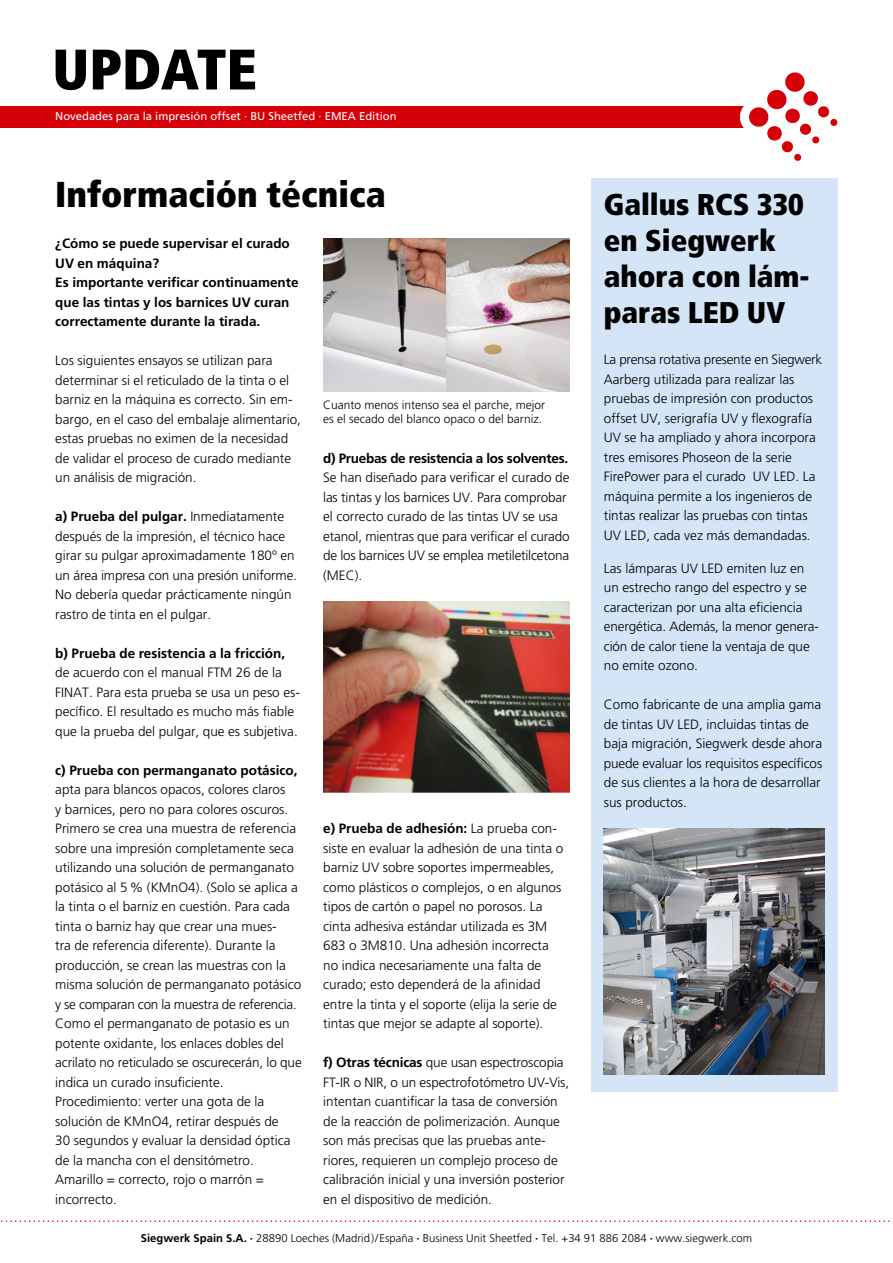
<style>
.page{position:relative;width:893px;height:1263px;background:#fff}
.page>*{position:absolute;margin:0;border:0;box-sizing:border-box;transform-origin:0 0}
.t1{font:900 condensed 57px "Frutiger";color:#000}
.t2{font:900 condensed 36px "Frutiger";color:#000}
.t3{font:900 condensed 30px/36px "Frutiger";color:#000}
.t4{font:300 13.5px/19.5px "Frutiger";color:#000}
.t5{font:700 13.5px/19.5px "Frutiger";color:#000}
.t6{font:700 13.5px "Frutiger";letter-spacing:-.02em;color:#000}
.t7{font:300 12px/14.4px "Frutiger";color:#000}
.t8{font:300 11.25px "Frutiger";letter-spacing:.005em;color:#000}
.t9{font:11.25px "Frutiger";color:#fff}
.s1{font-weight:700}
</style>
<div class="page">
<div style="left:591px;top:179px;width:247px;height:913px;background:#d3e5f7"></div>
<div style="left:0;top:106px;width:756px;height:22px;background:#d50008"></div>
<svg style="left:725px;top:72px;width:113px;height:107px"></svg>
<svg style="left:1px;top:1220px;width:892px;height:2px"></svg>
<img style="left:323px;top:601px;width:247px;height:192px">
<img style="left:323px;top:238px;width:247px;height:153px">
<img style="left:604px;top:828px;width:221px;height:247px">
<h1 class="t1" style="left:52px;top:35px;width:206px">UPDATE</h1>
<p class="t9" style="left:55px;top:110px;width:343px">Novedades para la impresión offset · BU Sheetfed · EMEA Edition</p>
<h2 class="t2" style="left:55px;top:173px;width:332px">Información técnica</h2>
<p class="t5" style="left:55px;top:234px;width:245px">¿Cómo se puede supervisar el curado<br>UV en máquina?<br>Es importante verificar continuamente que las tintas y los barnices UV curan correctamente durante la tirada.</p>
<p class="t4" style="left:55px;top:351px;width:247px">Los siguientes ensayos se utilizan para determinar si el reticulado de la tinta o el barniz en la máquina es correcto. Sin em&shy;bargo, en el caso del embalaje alimentario, estas pruebas no eximen de la necesidad de validar el proceso de curado mediante un análisis de migración.</p>
<p class="t4" style="left:55px;top:507px;width:243px"><span class="s1">a) Prueba del pulgar.</span> Inmediatamente después de la impresión, el técnico hace girar su pulgar aproximadamente 180º en un área impresa con una presión uniforme.<br>No debería quedar prácticamente ningún rastro de tinta en el pulgar.</p>
<p class="t5" style="left:55px;top:643px;width:231px">b) Prueba de resistencia a la fricción,</p>
<p class="t4" style="left:55px;top:663px;width:246px">de acuerdo con el manual FTM 26 de la FINAT. Para esta prueba se usa un peso es&shy;pecífico. El resultado es mucho más fiable que la prueba del pulgar, que es subjetiva.</p>
<p class="t5" style="left:55px;top:760px;width:244px">c) Prueba con permanganato potásico,</p>
<p class="t4" style="left:55px;top:780px;width:248px">apta para blancos opacos, colores claros<br>y barnices, pero no para colores oscuros.<br>Primero se crea una muestra de referencia sobre una impresión completamente seca utilizando una solución de permanganato potásico al 5 % (KMnO4). (Solo se aplica a la tinta o el barniz en cuestión. Para cada tinta o barniz hay que crear una mues-<br>tra de referencia diferente). Durante la producción, se crean las muestras con la misma solución de permanganato potásico y se comparan con la muestra de referencia.<br>Como el permanganato de potasio es un potente oxidante, los enlaces dobles del acrilato no reticulado se oscurecerán, lo que indica un curado insuficiente.<br>Procedimiento: verter una gota de la solución de KMnO4, retirar después de<br>30 segundos y evaluar la densidad óptica de la mancha con el densitómetro.<br>Amarillo = correcto, rojo o marrón = incorrecto.</p>
<p class="t7" style="left:323px;top:398px;width:223px">Cuanto menos intenso sea el parche, mejor es el secado del blanco opaco o del barniz.</p>
<p class="t6" style="left:323px;top:450px;width:247px">d) Pruebas de resistencia a los solventes.</p>
<p class="t4" style="left:323px;top:468px;width:248px">Se han diseñado para verificar el curado de las tintas y los barnices UV. Para comprobar el correcto curado de las tintas UV se usa etanol, mientras que para verificar el curado de los barnices UV se emplea metiletilcetona (MEC).</p>
<p class="t4" style="left:323px;top:819px;width:242px"><span class="s1">e) Prueba de adhesión:</span> La prueba con&shy;siste en evaluar la adhesión de una tinta o barniz UV sobre soportes impermeables, como plásticos o complejos, o en algunos tipos de cartón o papel no porosos. La cinta adhesiva estándar utilizada es 3M 683 o 3M810. Una adhesión incorrecta no indica necesariamente una falta de curado; esto dependerá de la afinidad entre la tinta y el soporte (elija la serie de tintas que mejor se adapte al soporte).</p>
<p class="t4" style="left:323px;top:1053px;width:247px"><span class="s1">f) Otras técnicas</span> que usan espectroscopia FT-IR o NIR, o un espectrofotómetro UV-Vis, intentan cuantificar la tasa de conversión de la reacción de polimerización. Aunque son más precisas que las pruebas ante&shy;riores, requieren un complejo proceso de calibración inicial y una inversión posterior en el dispositivo de medición.</p>
<h3 class="t3" style="left:604px;top:187px;width:207px">Gallus RCS 330 en Siegwerk ahora con lám&shy;paras LED UV</h3>
<p class="t4" style="left:604px;top:350px;width:220px">La prensa rotativa presente en Siegwerk Aarberg utilizada para realizar las pruebas de impresión con productos offset UV, serigrafía UV y flexografía UV se ha ampliado y ahora incorpora tres emisores Phoseon de la serie FirePower para el curado UV LED. La máquina permite a los ingenieros de tintas realizar las pruebas con tintas UV LED, cada vez más demandadas.</p>
<p class="t4" style="left:604px;top:558px;width:217px">Las lámparas UV LED emiten luz en un estrecho rango del espectro y se caracterizan por una alta eficiencia energética. Además, la menor genera&shy;ción de calor tiene la ventaja de que no emite ozono.</p>
<p class="t4" style="left:604px;top:695px;width:220px">Como fabricante de una amplia gama de tintas UV LED, incluidas tintas de baja migración, Siegwerk desde ahora puede evaluar los requisitos específicos de sus clientes a la hora de desarrollar sus productos.</p>
<p class="t8" style="left:141px;top:1231px;width:613px"><span class="s1">Siegwerk Spain S.A. ·</span> 28890 Loeches (Madrid)/España <span class="s1">·</span> Business Unit Sheetfed <span class="s1">·</span> Tel. +34 91 886 2084 <span class="s1">·</span> www.siegwerk.com</p>
</div>
